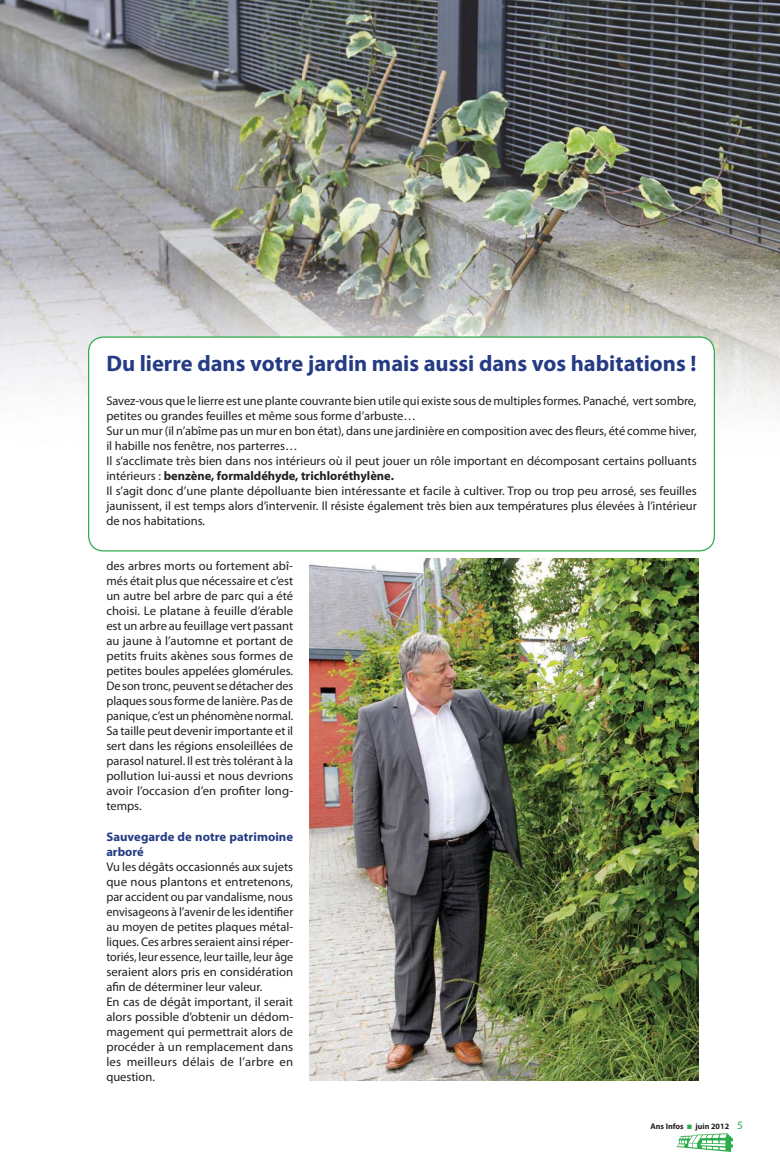
<style>
.page{position:relative;width:780px;height:1170px;background:#fff}
.page>*{position:absolute;margin:0;border:0;box-sizing:border-box;transform-origin:0 0}
.t1{font:700 22.5px "Myriad Pro";color:#253b83}
.t2{font:12.5px/15px "Myriad Pro";color:#231f20}
.t3{font:700 12.5px/15px "Myriad Pro";letter-spacing:.005em;color:#253b83}
.t4{font:700 8.12px "Myriad Pro";color:#231f20}
.s1{font-weight:700}
.s2{font-family:"Myriad MM.400.600.";font-weight:400;font-size:11.25px;color:#2cac4a}
</style>
<div class="page">
<img style="left:0;top:0;width:780px;height:422px">
<img style="left:310px;top:558px;width:388px;height:522px">
<div style="left:89px;top:337px;width:625px;height:214px;background:#fff;border-radius:15px"></div>
<div style="left:88px;top:336px;width:627px;height:215px;border:1px solid #2cac4a;border-radius:15px"></div>
<svg style="left:677px;top:1133px;width:56px;height:18px"></svg>
<h1 class="t1" style="left:106px;top:355px;width:591px">Du lierre dans votre jardin mais aussi dans vos habitations !</h1>
<p class="t2" style="left:106px;top:395px;width:592px">Savez-vous que le lierre est une plante couvrante bien utile qui existe sous de multiples formes. Panaché, vert sombre, petites ou grandes feuilles et même sous forme d’arbuste…<br>Sur un mur (il n’abîme pas un mur en bon état), dans une jardinière en composition avec des fleurs, été comme hiver, il habille nos fenêtre, nos parterres…<br>Il s’acclimate très bien dans nos intérieurs où il peut jouer un rôle important en décomposant certains polluants intérieurs : <span class="s1">benzène, formaldéhyde, trichloréthylène.<br></span>Il s’agit donc d’une plante dépolluante bien intéressante et facile à cultiver. Trop ou trop peu arrosé, ses feuilles jaunissent, il est temps alors d’intervenir. Il résiste également très bien aux températures plus élevées à l’intérieur de nos habitations.</p>
<p class="t2" style="left:106px;top:560px;width:188px;text-align:justify">des arbres morts ou fortement abî&shy;més était plus que nécessaire et c’est un autre bel arbre de parc qui a été choisi. Le platane à feuille d’érable est un arbre au feuillage vert passant au jaune à l’automne et portant de petits fruits akènes sous formes de petites boules appelées glomérules.<br>De son tronc, peuvent se détacher des plaques sous forme de lanière. Pas de panique, c’est un phénomène normal.<br>Sa taille peut devenir importante et il sert dans les régions ensoleillées de parasol naturel. Il est très tolérant à la pollution lui-aussi et nous devrions avoir l’occasion d’en profiter long&shy;temps.</p>
<p class="t3" style="left:106px;top:830px;width:188px">Sauvegarde de notre patrimoine arboré</p>
<p class="t2" style="left:106px;top:860px;width:188px">Vu les dégâts occasionnés aux sujets que nous plantons et entretenons, par accident ou par vandalisme, nous envisageons à l’avenir de les identifier au moyen de petites plaques métal&shy;liques. Ces arbres seraient ainsi réper&shy;toriés, leur essence, leur taille, leur âge seraient alors pris en considération afin de déterminer leur valeur.<br>En cas de dégât important, il serait alors possible d’obtenir un dédom&shy;magement qui permettrait alors de procéder à un remplacement dans les meilleurs délais de l’arbre en question.</p>
<p class="t4" style="left:650px;top:1123px;width:35px">Ans Infos</p>
<p class="t4" style="left:695px;top:1123px;width:49px">juin 2012 <span class="s2">5</span></p>
</div>
